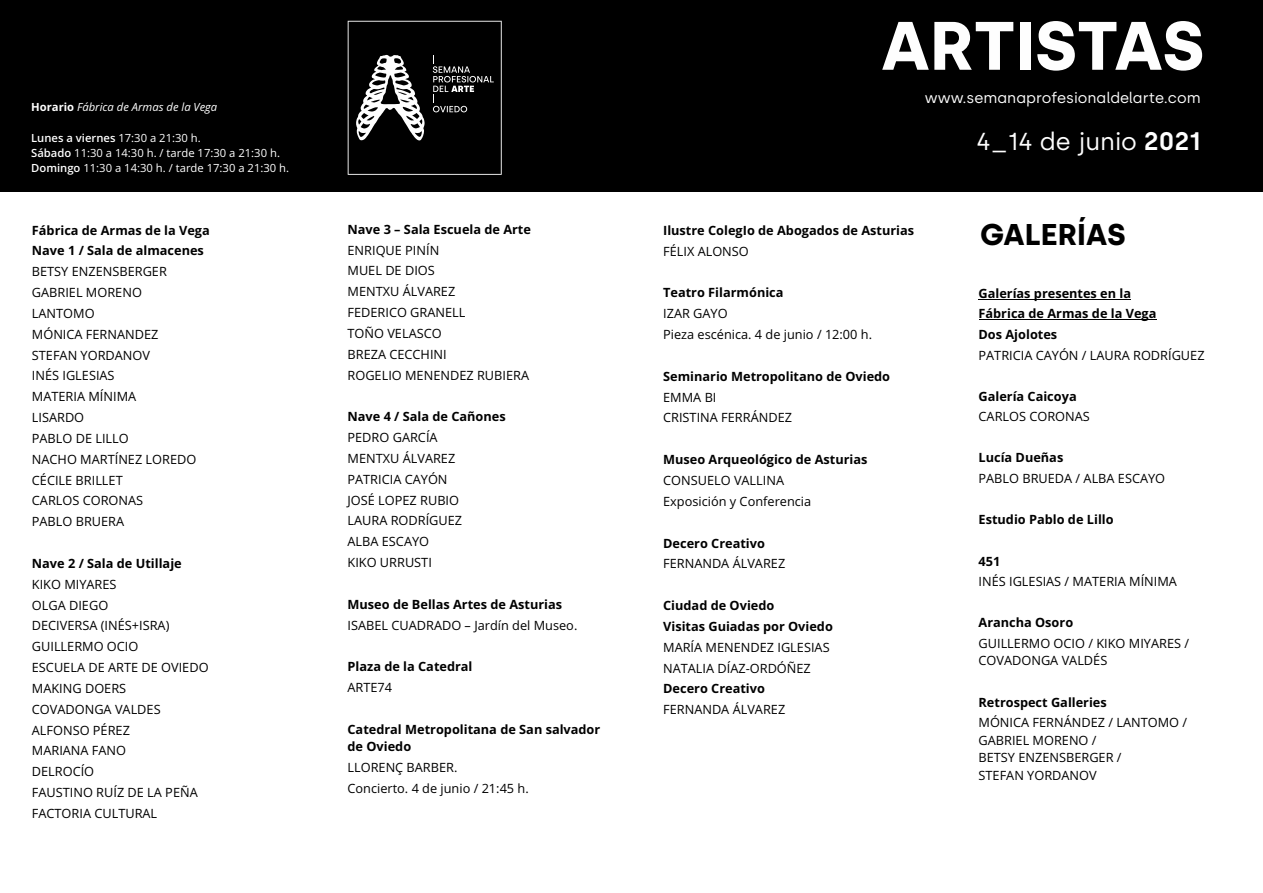
<style>
.page{position:relative;width:1263px;height:893px;background:#fff}
.page>*{position:absolute;margin:0;border:0;box-sizing:border-box;transform-origin:0 0}
.t1{font:700 68.4px "Silka";color:#fefefe}
.t2{font:700 30px "Silka";color:#000}
.t3{font:24.6px "Silka";color:#fefefe}
.t4{font:15px "Silka";color:#fefefe}
.t5{font:12.75px/20.9px "Open Sans";color:#000}
.t6{font:700 12.75px/20.9px "Open Sans";color:#000}
.t7{font:11.25px/15.3px "Open Sans";color:#fefefe}
.t8{font:italic 11.25px "Open Sans";color:#fefefe}
.s1{font-weight:700;font-style:normal}
.s2{font-weight:600}
.s3{font-weight:600;font-size:25.35px}
</style>
<div class="page">
<hr style="left:978px;top:299px;width:153px;height:1px;background:#000">
<hr style="left:978px;top:320px;width:178px;height:1px;background:#000">
<div style="left:0;top:0;width:1263px;height:191px;background:#000"></div>
<svg style="left:348px;top:21px;width:154px;height:154px"></svg>
<p class="t8" style="left:31px;top:103px;width:188px"><span class="s1">Horario</span> Fábrica de Armas de la Vega</p>
<p class="t7" style="left:31px;top:131px;width:259px"><span class="s2">Lunes a viernes</span> 17:30 a 21:30 h.<br><span class="s2">Sábado</span> 11:30 a 14:30 h. / tarde 17:30 a 21:30 h.<br><span class="s2">Domingo</span> 11:30 a 14:30 h. / tarde 17:30 a 21:30 h.</p>
<p class="t6" style="left:32px;top:221px;width:179px">Fábrica de Armas de la Vega<br>Nave 1 / Sala de almacenes</p>
<p class="t5" style="left:32px;top:262px;width:166px">BETSY ENZENSBERGER<br>GABRIEL MORENO<br>LANTOMO<br>MÓNICA FERNANDEZ<br>STEFAN YORDANOV<br>INÉS IGLESIAS<br>MATERIA MÍNIMA<br>LISARDO<br>PABLO DE LILLO<br>NACHO MARTÍNEZ LOREDO<br>CÉCILE BRILLET<br>CARLOS CORONAS<br>PABLO BRUERA</p>
<p class="t6" style="left:32px;top:554px;width:151px">Nave 2 / Sala de Utillaje</p>
<p class="t5" style="left:32px;top:575px;width:178px">KIKO MIYARES<br>OLGA DIEGO<br>DECIVERSA (INÉS+ISRA)<br>GUILLERMO OCIO<br>ESCUELA DE ARTE DE OVIEDO<br>MAKING DOERS<br>COVADONGA VALDES<br>ALFONSO PÉREZ<br>MARIANA FANO<br>DELROCÍO<br>FAUSTINO RUÍZ DE LA PEÑA<br>FACTORIA CULTURAL</p>
<p class="t6" style="left:347px;top:220px;width:185px">Nave 3 – Sala Escuela de Arte</p>
<p class="t5" style="left:347px;top:241px;width:183px">ENRIQUE PINÍN<br>MUEL DE DIOS<br>MENTXU ÁLVAREZ<br>FEDERICO GRANELL<br>TOÑO VELASCO<br>BREZA CECCHINI<br>ROGELIO MENENDEZ RUBIERA</p>
<p class="t6" style="left:347px;top:407px;width:160px">Nave 4 / Sala de Cañones</p>
<p class="t5" style="left:347px;top:428px;width:116px">PEDRO GARCÍA<br>MENTXU ÁLVAREZ<br>PATRICIA CAYÓN<br>JOSÉ LOPEZ RUBIO<br>LAURA RODRÍGUEZ<br>ALBA ESCAYO<br>KIKO URRUSTI</p>
<p class="t6" style="left:347px;top:595px;width:216px">Museo de Bellas Artes de Asturias</p>
<p class="t5" style="left:347px;top:616px;width:231px">ISABEL CUADRADO – Jardín del Museo.</p>
<p class="t6" style="left:347px;top:657px;width:127px">Plaza de la Catedral</p>
<p class="t5" style="left:347px;top:678px;width:46px">ARTE74</p>
<p class="t6" style="left:347px;top:722px;width:254px;line-height:17.5px">Catedral Metropolitana de San salvador de Oviedo</p>
<p class="t5" style="left:347px;top:758px;width:183px">LLORENÇ BARBER.<br>Concierto. 4 de junio / 21:45 h.</p>
<h1 class="t1" style="left:881px;top:5px;width:324px">ARTISTAS</h1>
<p class="t4" style="left:925px;top:89px;width:277px">www.semanaprofesionaldelarte.com</p>
<h3 class="t3" style="left:976px;top:126px;width:226px">4_14 de junio <span class="s3">2021</span></h3>
<p class="t6" style="left:663px;top:221px;width:252px">Ilustre ColegIo de Abogados de Asturias</p>
<p class="t5" style="left:663px;top:242px;width:87px">FÉLIX ALONSO</p>
<p class="t6" style="left:663px;top:284px;width:122px">Teatro Filarmónica</p>
<p class="t5" style="left:663px;top:305px;width:210px">IZAR GAYO<br>Pieza escénica. 4 de junio / 12:00 h.</p>
<p class="t6" style="left:663px;top:367px;width:228px">Seminario Metropolitano de Oviedo</p>
<p class="t5" style="left:663px;top:388px;width:130px">EMMA BI<br>CRISTINA FERRÁNDEZ</p>
<p class="t6" style="left:663px;top:450px;width:206px">Museo Arqueológico de Asturias</p>
<p class="t5" style="left:663px;top:471px;width:150px">CONSUELO VALLINA<br>Exposición y Conferencia</p>
<p class="t6" style="left:663px;top:534px;width:103px">Decero Creativo</p>
<p class="t5" style="left:663px;top:555px;width:124px">FERNANDA ÁLVAREZ</p>
<p class="t6" style="left:663px;top:596px;width:171px">Ciudad de Oviedo<br>Visitas Guiadas por Oviedo</p>
<p class="t5" style="left:663px;top:638px;width:168px">MARÍA MENENDEZ IGLESIAS<br>NATALIA DÍAZ-ORDÓÑEZ</p>
<p class="t6" style="left:663px;top:679px;width:103px">Decero Creativo</p>
<p class="t5" style="left:663px;top:700px;width:124px">FERNANDA ÁLVAREZ</p>
<h2 class="t2" style="left:980px;top:217px;width:147px">GALERÍAS</h2>
<p class="t6" style="left:978px;top:284px;width:179px">Galerías presentes en la<br>Fábrica de Armas de la Vega<br>Dos Ajolotes</p>
<p class="t5" style="left:978px;top:346px;width:228px">PATRICIA CAYÓN / LAURA RODRÍGUEZ</p>
<p class="t6" style="left:978px;top:387px;width:100px">Galería Caicoya</p>
<p class="t5" style="left:978px;top:408px;width:113px">CARLOS CORONAS</p>
<p class="t6" style="left:978px;top:449px;width:86px">Lucía Dueñas</p>
<p class="t5" style="left:978px;top:469px;width:188px">PABLO BRUEDA / ALBA ESCAYO</p>
<p class="t6" style="left:978px;top:511px;width:137px">Estudio Pablo de Lillo</p>
<p class="t6" style="left:978px;top:552px;width:23px">451</p>
<p class="t5" style="left:978px;top:572px;width:200px">INÉS IGLESIAS / MATERIA MÍNIMA</p>
<p class="t6" style="left:978px;top:614px;width:96px">Arancha Osoro</p>
<p class="t5" style="left:978px;top:636px;width:212px;line-height:17.5px">GUILLERMO OCIO / KIKO MIYARES /<br>COVADONGA VALDÉS</p>
<p class="t6" style="left:978px;top:693px;width:130px">Retrospect Galleries</p>
<p class="t5" style="left:978px;top:715px;width:210px;line-height:17.5px">MÓNICA FERNÁNDEZ / LANTOMO /<br>GABRIEL MORENO /<br>BETSY ENZENSBERGER /<br>STEFAN YORDANOV</p>
</div>
